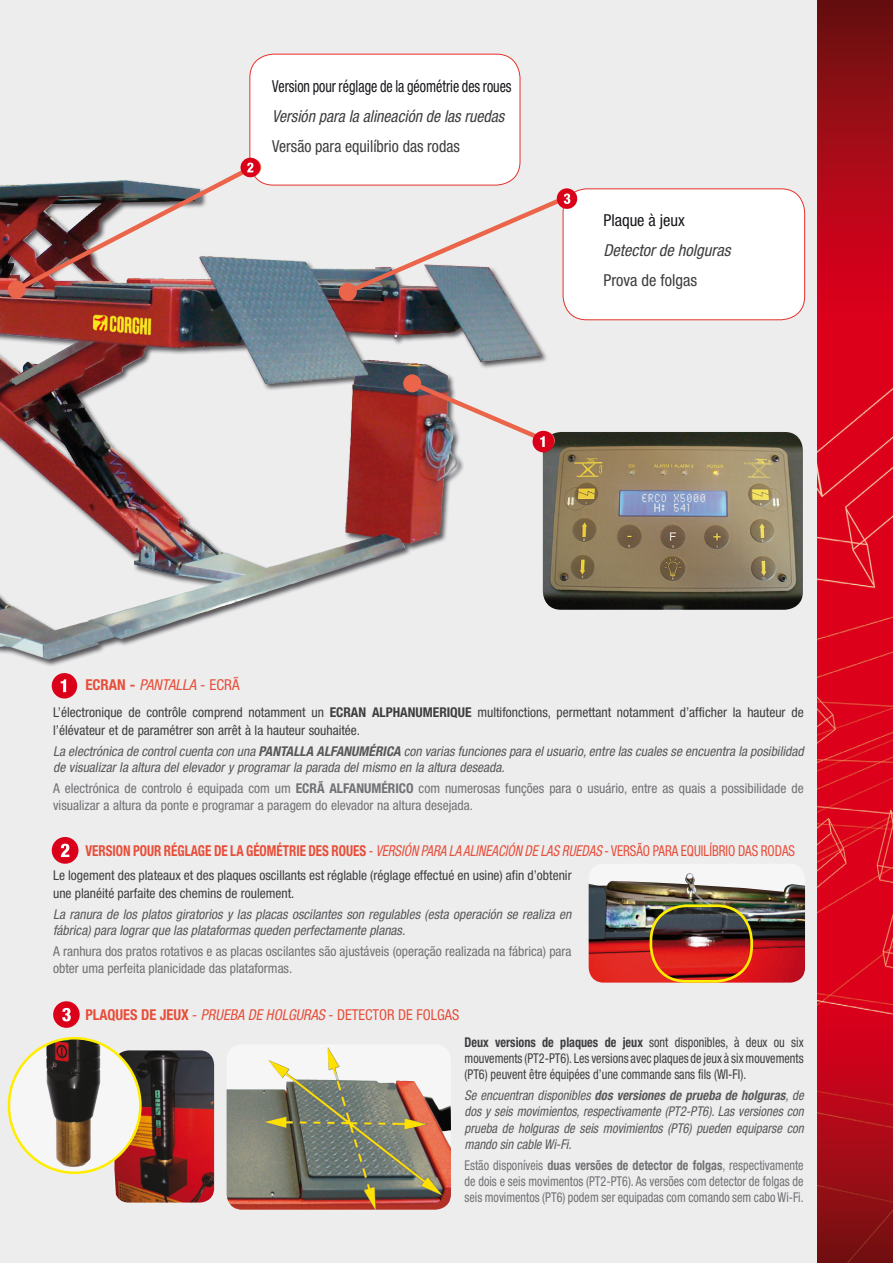
<style>
.page{position:relative;width:893px;height:1263px;background:#fff}
.page>*{position:absolute;margin:0;border:0;box-sizing:border-box;transform-origin:0 0}
.t1{font:condensed 16.5px "Helvetica Neue LT Std";color:#1a171c;scale:.85 1}
.t2{font:italic condensed 16.5px "Helvetica Neue LT Std";color:#3e3e40;scale:.96 1}
.t3{font:condensed 16.5px "Helvetica Neue LT Std";color:#3e3e40;scale:.96 1}
.t4{font:italic condensed 16.5px "Helvetica Neue LT Std";color:#3e3e40}
.t5{font:condensed 16.5px "Helvetica Neue LT Std";color:#3e3e40}
.t6{font:condensed 16.5px "Helvetica Neue LT Std";color:#1a171c}
.t7{font:700 condensed 15px "Helvetica Neue LT Std";color:#e74e39;scale:.87 1}
.t8{font:condensed 15px "Helvetica Neue LT Std";color:#e74e39;scale:.96 1}
.Corpo_Testo_Macchina{font:italic condensed 15px "Helvetica Neue LT Std";color:#e74e39}
.Corpo_Testo_Macchina-2{font:italic condensed 13.5px/16.2px "Helvetica Neue LT Std";color:#58585a}
.Corpo_Testo_Tecnico{font:italic condensed 13.5px/16.2px "Helvetica Neue LT Std";color:#58585a;text-align:justify;scale:.94 1}
.Corpo_Testo_Tecnico-2{font:condensed 13.5px/16.2px "Helvetica Neue LT Std";color:#707173;text-align:justify;scale:.9 1}
.Corpo_Testo_Macchina-3{font:condensed 13.5px/16.2px "Helvetica Neue LT Std";color:#707173}
.Corpo_Testo_Macchina-4{font:condensed 13.5px/18px "Helvetica Neue LT Std";color:#3e3e40}
.Corpo_Testo_Tecnico-3{font:condensed 13.5px/16.2px "Helvetica Neue LT Std";color:#3e3e40;text-align:justify;scale:.9 1}
.Corpo_Testo_Tecnico-4{font:italic condensed 13.5px/16.2px "Helvetica Neue LT Std";color:#58585a}
.Corpo_Testo_Tecnico-5{font:condensed 13.5px/18px "Helvetica Neue LT Std";color:#3e3e40}
.Corpo_Testo_Tecnico-6{font:condensed 13.5px/16.2px "Helvetica Neue LT Std";color:#707173}
.s1{font-weight:700;font-style:normal}
.s2{font-style:normal}
.s3{font-weight:700}
.s4{font-weight:400}
.s5{font-weight:400;font-style:italic}
.s6{font-style:italic}
</style>
<div class="page">
<div style="left:0;top:0;width:818px;height:1263px;background:#ededee"></div>
<img style="left:818px;top:0;width:75px;height:1263px">
<div style="left:250px;top:54px;width:270px;height:131px;background:#fff;border-radius:24px"></div>
<div style="left:249px;top:54px;width:271px;height:131px;border:1px solid #e5312b;border-radius:24px"></div>
<img style="left:227px;top:1047px;width:224px;height:163px">
<div style="left:0;top:157px;width:548px;height:510px;background:#1a171c;opacity:.72"></div>
<img style="left:0;top:181px;width:116px;height:304px">
<div style="left:339px;top:283px;width:18px;height:18px;background:#ea6549;border-radius:50%"></div>
<svg style="left:243px;top:158px;width:18px;height:18px"></svg>
<svg style="left:8px;top:281px;width:18px;height:18px"></svg>
<img style="left:543px;top:432px;width:260px;height:178px">
<img style="left:114px;top:1050px;width:100px;height:152px">
<img style="left:9px;top:1038px;width:131px;height:135px">
<div style="left:8px;top:1037px;width:134px;height:137px;border:3px solid #ffed00;border-radius:50%"></div>
<div style="left:563px;top:189px;width:242px;height:131px;background:#fff;border-radius:24px"></div>
<div style="left:563px;top:188px;width:242px;height:132px;border:1px solid #e5312b;border-radius:24px"></div>
<div style="left:52px;top:673px;width:25px;height:25px;background:#da001a;border-radius:50%"></div>
<svg style="left:61px;top:679px;width:5px;height:13px"></svg>
<svg style="left:403px;top:374px;width:18px;height:18px"></svg>
<div style="left:52px;top:837px;width:26px;height:27px;background:#da001a;border-radius:50%"></div>
<svg style="left:61px;top:844px;width:8px;height:13px"></svg>
<div style="left:241px;top:158px;width:19px;height:19px;background:#da001a;border-radius:50%"></div>
<img style="left:11px;top:161px;width:247px;height:135px">
<div style="left:557px;top:188px;width:20px;height:21px;background:#da001a;border-radius:50%"></div>
<svg style="left:342px;top:192px;width:230px;height:106px"></svg>
<div style="left:53px;top:1001px;width:27px;height:27px;background:#da001a;border-radius:50%"></div>
<svg style="left:62px;top:1008px;width:9px;height:13px"></svg>
<div style="left:533px;top:431px;width:21px;height:21px;background:#da001a;border-radius:50%"></div>
<img style="left:406px;top:377px;width:146px;height:70px">
<img style="left:589px;top:864px;width:216px;height:119px;border-radius:15px">
<img style="left:608px;top:873px;width:81px;height:11px">
<img style="left:651px;top:906px;width:101px;height:75px">
<div style="left:650px;top:904px;width:103px;height:79px;border:3px solid #ffed00;border-radius:35px"></div>
<p class="t1" style="left:272px;top:76px;width:283px">Version pour réglage de la géométrie des roues</p>
<p class="t2" style="left:272px;top:106px;width:243px">Versión para la alineación de las ruedas</p>
<p class="t3" style="left:272px;top:136px;width:197px">Versão para equilíbrio das rodas</p>
<p class="t6" style="left:603px;top:210px;width:83px">Plaque à jeux</p>
<p class="t4" style="left:603px;top:240px;width:129px">Detector de holguras</p>
<p class="t5" style="left:603px;top:270px;width:95px">Prova de folgas</p>
<p class="Corpo_Testo_Macchina" style="left:85px;top:676px;width:156px"><span class="s1">ECRAN -</span> PANTALLA <span class="s2">- ECRÃ</span></p>
<p class="Corpo_Testo_Macchina-4" style="left:53px;top:703px;width:752px">L’électronique de contrôle comprend notamment un <span class="s3">ECRAN ALPHANUMERIQUE</span> multifonctions, permettant notamment d’afficher la hauteur de l’élévateur et de paramétrer son arrêt à la hauteur souhaitée.</p>
<p class="Corpo_Testo_Macchina-2" style="left:53px;top:743px;width:755px">La electrónica de controlcuenta con una <span class="s3">PANTALLA ALFANUMÉRICA</span> con variasfuncionespara elusuario,entre lascualesse encuentra la posibilidad de visualizarla altura delelevadoryprogramarla parada delmismo en la altura deseada.</p>
<p class="Corpo_Testo_Macchina-3" style="left:53px;top:780px;width:752px">A electrónica de controlo é equipada com um <span class="s3">ECRÃ ALFANUMÉRICO</span> com numerosas funções para o usuário, entre as quais a possibilidade de visualizar a altura da ponte e programar a paragem do elevador na altura desejada.</p>
<p class="t7" style="left:85px;top:841px;width:817px">VERSION POUR RÉGLAGE DE LA GÉOMÉTRIE DES ROUES <span class="s4">-</span> <span class="s5">VERSIÓN PARA LA ALINEACIÓN DELAS RUEDAS</span> <span class="s4">- VERSÃO PARA EQUILÍBRIO DAS RODAS</span></p>
<p class="Corpo_Testo_Tecnico-5" style="left:53px;top:866px;width:520px">Le logement des plateaux et des plaques oscillants est réglable (réglage effectué en usine) afin d’obtenir une planéité parfaite des chemins de roulement.</p>
<p class="Corpo_Testo_Tecnico-4" style="left:53px;top:906px;width:523px">La ranura de los platos giratorios y las placas oscilantes son regulables (esta operación se realiza en fábrica) para lograrque lasplataformasqueden perfectamente planas.</p>
<p class="Corpo_Testo_Tecnico-6" style="left:53px;top:943px;width:520px">A ranhura dos pratos rotativos e as placas oscilantes são ajustáveis (operação realizada na fábrica) para obter uma perfeita planicidade das plataformas.</p>
<p class="t8" style="left:85px;top:1006px;width:391px"><span class="s3">PLAQUES DE JEUX</span> - <span class="s6">PRUEBA DE HOLGURAS</span> - DETECTOR DE FOLGAS</p>
<p class="Corpo_Testo_Tecnico-3" style="left:465px;top:1034px;width:378px"><span class="s3">Deux versions de plaques de jeux</span> sont disponibles, à deux ou six mouvements (PT2-PT6). Les versions avec plaques de jeux à six mouvements (PT6) peuvent être équipées d’une commande sans fils (WI-FI).</p>
<p class="Corpo_Testo_Tecnico" style="left:465px;top:1088px;width:362px">Se e nc u e n tra n disp o n ib les <span class="s3">dos versiones de prueba de holguras</span>, de dos y seis movimientos, respectivamente (PT2-PT6). Las versiones con prueba de holguras de seis movimientos (PT6) pueden equiparse con mando sin cable Wi-Fi.</p>
<p class="Corpo_Testo_Tecnico-2" style="left:465px;top:1157px;width:378px">Estão disponíveis <span class="s3">duas versões de detector de folgas</span>, respectivamente de dois e seis movimentos (PT2-PT6). As versões com detector de folgas de seis movimentos (PT6) podem ser equipadas com comando sem cabo Wi-Fi.</p>
</div>
